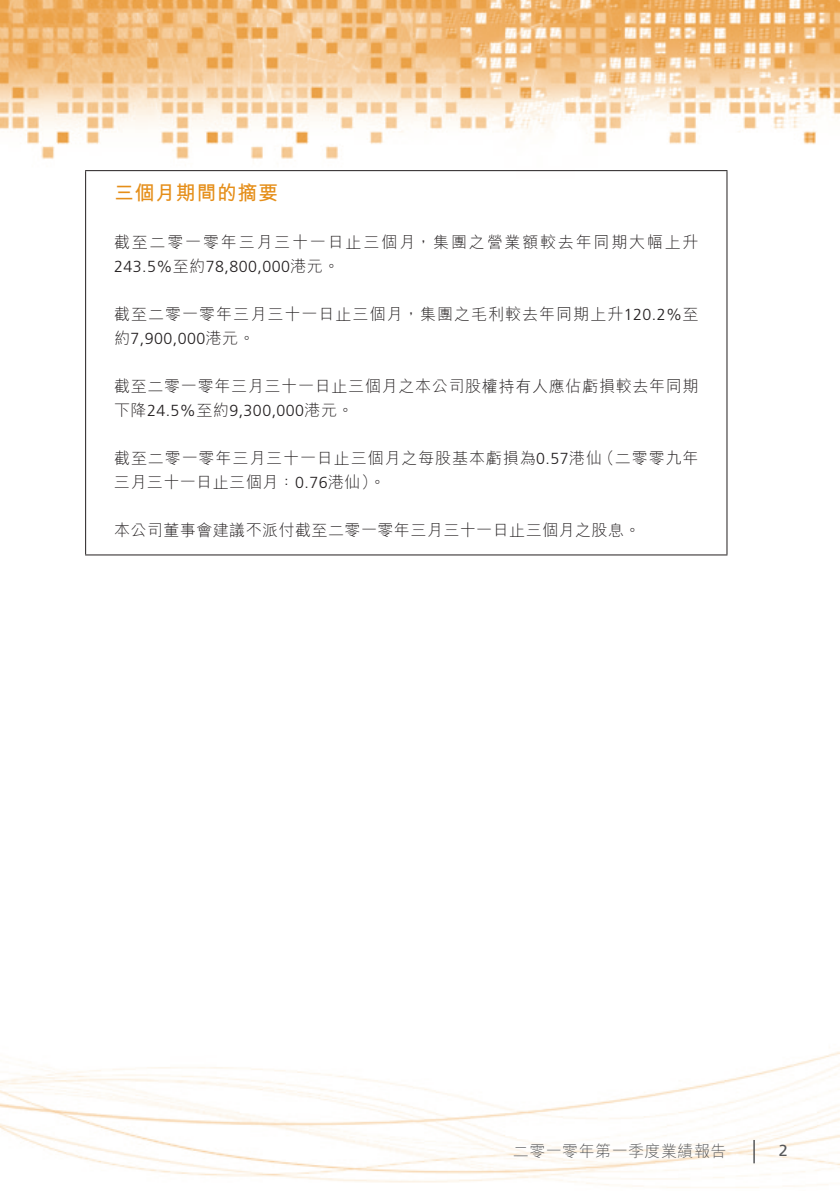
<style>
.page{position:relative;width:840px;height:1191px;background:#fff}
.page>*{position:absolute;margin:0;border:0;box-sizing:border-box;transform-origin:0 0}
.t1{font:700 20px "M Hei HK";letter-spacing:.03em;color:#e58e19}
.t2{font:300 16px/24px "M Hei HK";letter-spacing:.055em;color:#231f20}
.t3{font:300 16px "Frutiger LT Std";letter-spacing:.03em;color:#231f20}
.t4{font:300 16px "M Hei HK";letter-spacing:.11em;color:#231f20}
.t5{font:300 16px "M Hei HK";letter-spacing:.03em;color:#231f20}
.t6{font:300 16px "M Hei HK";letter-spacing:.03em;color:#57585a}
.t7{font:16px "Frutiger LT Std";color:#57585a}
.s1{font-family:"M Hei HK"}
.s2{font-family:"Frutiger LT Std"}
</style>
<div class="page">
<img style="left:0;top:0;width:839px;height:1188px">
<svg style="left:753px;top:1140px;width:1px;height:23px"></svg>
<hr style="left:85px;top:170px;width:642px;height:1px;background:#231f20">
<hr style="left:85px;top:171px;width:1px;height:383px;background:#231f20">
<hr style="left:726px;top:171px;width:1px;height:383px;background:#231f20">
<hr style="left:85px;top:554px;width:642px;height:1px;background:#231f20">
<p class="t1" style="left:114px;top:178px;width:165px">三個月期間的摘要</p>
<p class="t4" style="left:114px;top:231px;width:585px">截至二零一零年三月三十一日止三個月，集團之營業額較去年同期大幅上升</p>
<p class="t3" style="left:114px;top:257px;width:227px">243.5%<span class="s1">至約</span>78,800,000<span class="s1">港元。</span></p>
<p class="t2" style="left:114px;top:301px;width:585px">截至二零一零年三月三十一日止三個月，集團之毛利較去年同期上升<span class="s2">120.2%</span>至</p>
<p class="t3" style="left:114px;top:329px;width:142px"><span class="s1">約</span>7,900,000<span class="s1">港元。</span></p>
<p class="t2" style="left:114px;top:373px;width:585px">截至二零一零年三月三十一日止三個月之本公司股權持有人應佔虧損較去年同期</p>
<p class="t3" style="left:114px;top:401px;width:241px"><span class="s1">下降</span>24.5%<span class="s1">至約</span>9,300,000<span class="s1">港元。</span></p>
<p class="t2" style="left:114px;top:445px;width:585px">截至二零一零年三月三十一日止三個月之每股基本虧損為<span class="s2">0.57</span>港仙（二零零九年三月三十一日止三個月：<span class="s2">0.76</span>港仙）。</p>
<p class="t5" style="left:114px;top:519px;width:527px">本公司董事會建議不派付截至二零一零年三月三十一日止三個月之股息。</p>
<p class="t6" style="left:512px;top:1140px;width:215px">二零一零年第一季度業績報告</p>
<p class="t7" style="left:778px;top:1141px;width:10px">2</p>
</div>
